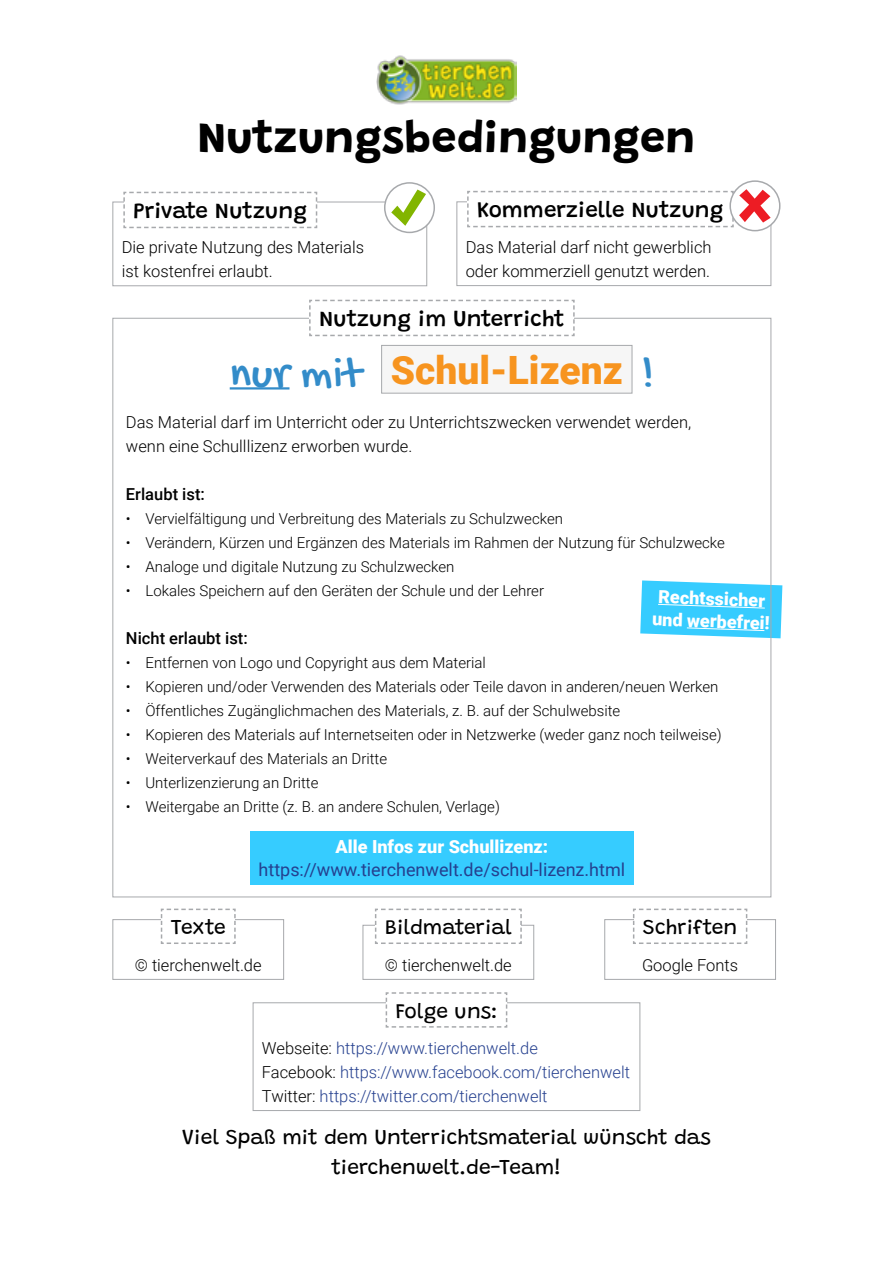
<style>
.page{position:relative;width:893px;height:1263px;background:#fff}
.page>*{position:absolute;margin:0;border:0;box-sizing:border-box;transform-origin:0 0}
.t1{font:79.95px "Brady Bunch R tierchen";color:#ed1c24}
.t2{font:700 45px "Grandstander";color:#000}
.t3{font:900 39px "Roboto";color:#f7941f}
.t4{font:500 22.5px "Grandstander";color:#000}
.t5{font:21px/30px "Grandstander";color:#000;text-align:center}
.t6{font:900 18px/22.5px "Roboto";color:#fff}
.t7{font:18px "Roboto";color:#25408f}
.t8{font:300 16.5px/24px "Roboto";color:#000}
.t9{font:300 16.5px/24px "Roboto";color:#25408f}
.t10{font:500 16.5px "Roboto";color:#000}
.t11{font:300 15px "Roboto";color:#000}
.s1{font-family:"Gochi Hand";font-weight:400;font-size:45px;color:#338cc9}
.s2{color:#000}
</style>
<div class="page">
<div style="left:604px;top:919px;width:172px;height:61px;border:1px solid #a7a9ac"></div>
<svg style="left:632px;top:908px;width:116px;height:36px"></svg>
<div style="left:112px;top:919px;width:172px;height:61px;border:1px solid #a7a9ac"></div>
<svg style="left:160px;top:908px;width:76px;height:36px"></svg>
<div style="left:363px;top:925px;width:171px;height:55px;border:1px solid #a7a9ac"></div>
<svg style="left:374px;top:908px;width:149px;height:36px"></svg>
<div style="left:253px;top:1002px;width:387px;height:109px;border:1px solid #a7a9ac"></div>
<svg style="left:385px;top:992px;width:123px;height:36px"></svg>
<img style="left:376px;top:55px;width:141px;height:50px">
<div style="left:112px;top:202px;width:315px;height:84px;border:1px solid #a7a9ac"></div>
<svg style="left:123px;top:191px;width:195px;height:38px"></svg>
<div style="left:385px;top:183px;width:49px;height:49px;background:#fff;border-radius:50%"></div>
<div style="left:384px;top:182px;width:51px;height:51px;border:2px solid #a7a9ac;border-radius:50%"></div>
<svg style="left:391px;top:189px;width:35px;height:37px"></svg>
<div style="left:456px;top:201px;width:315px;height:85px;border:1px solid #a7a9ac"></div>
<svg style="left:466px;top:190px;width:268px;height:38px"></svg>
<div style="left:730px;top:181px;width:50px;height:50px;background:#fff;border-radius:50%"></div>
<div style="left:729px;top:180px;width:51px;height:51px;border:2px solid #a7a9ac;border-radius:50%"></div>
<svg style="left:640px;top:580px;width:142px;height:58px;background:#4ed1fe"></svg>
<div style="left:250px;top:831px;width:384px;height:53px;background:#36ccff"></div>
<svg style="left:308px;top:299px;width:267px;height:38px"></svg>
<div style="left:382px;top:345px;width:250px;height:48px;background:#f6f6f6"></div>
<div style="left:381px;top:345px;width:251px;height:48px;border:1px solid #a7a9ac"></div>
<hr style="left:230px;top:387px;width:59px;height:2px;background:#338cc9">
<h2 class="t2" style="left:198px;top:100px;width:499px">Nutzungsbedingungen</h2>
<h3 class="t4" style="left:133px;top:193px;width:175px">Private Nutzung</h3>
<p class="t8" style="left:122px;top:234px;width:244px">Die private Nutzung des Materials ist kostenfrei erlaubt.</p>
<h3 class="t4" style="left:477px;top:192px;width:248px">Kommerzielle Nutzung</h3>
<h1 class="t1" style="left:740px;top:166px;width:33px">×</h1>
<p class="t8" style="left:466px;top:234px;width:247px">Das Material darf nicht gewerblich oder kommerziell genutzt werden.</p>
<h3 class="t4" style="left:319px;top:301px;width:247px">Nutzung im Unterricht</h3>
<h3 class="t3" style="left:230px;top:342px;width:426px"><span class="s1">nur mit</span> Schul-Lizenz <span class="s1">!</span></h3>
<p class="t8" style="left:126px;top:409px;width:567px">Das Material darf im Unterricht oder zu Unterrichtszwecken verwendet werden, wenn eine Schulllizenz erworben wurde.</p>
<p class="t10" style="left:126px;top:482px;width:80px">Erlaubt ist:</p>
<p class="t11" style="left:126px;top:508px;width:438px">• Vervielfältigung und Verbreitung des Materials zu Schulzwecken</p>
<p class="t11" style="left:126px;top:532px;width:600px">• Verändern, Kürzen und Ergänzen des Materials im Rahmen der Nutzung für Schulzwecke</p>
<p class="t11" style="left:126px;top:556px;width:330px">• Analoge und digitale Nutzung zu Schulzwecken</p>
<p class="t11" style="left:126px;top:580px;width:420px">• Lokales Speichern auf den Geräten der Schule und der Lehrer</p>
<p class="t10" style="left:126px;top:626px;width:123px">Nicht erlaubt ist:</p>
<p class="t11" style="left:126px;top:652px;width:361px">• Entfernen von Logo und Copyright aus dem Material</p>
<p class="t11" style="left:126px;top:676px;width:594px">• Kopieren und/oder Verwenden des Materials oder Teile davon in anderen/neuen Werken</p>
<p class="t11" style="left:126px;top:700px;width:496px">• Öffentliches Zugänglichmachen des Materials, z. B. auf der Schulwebsite</p>
<p class="t11" style="left:126px;top:724px;width:597px">• Kopieren des Materials auf Internetseiten oder in Netzwerke (weder ganz noch teilweise)</p>
<p class="t11" style="left:126px;top:748px;width:263px">• Weiterverkauf des Materials an Dritte</p>
<p class="t11" style="left:126px;top:772px;width:194px">• Unterlizenzierung an Dritte</p>
<p class="t11" style="left:126px;top:796px;width:375px">• Weitergabe an Dritte (z. B. an andere Schulen, Verlage)</p>
<p class="t6" style="left:336px;top:835px;width:214px">Alle Infos zur Schullizenz:</p>
<p class="t7" style="left:259px;top:857px;width:368px">https://www.tierchenwelt.de/schul-lizenz.html</p>
<p class="t6" style="left:653px;top:584px;width:119px;rotate:2deg">Rechtssicher und werbefrei!</p>
<h3 class="t5" style="left:171px;top:910px;width:56px">Texte</h3>
<p class="t8" style="left:135px;top:952px;width:128px">© tierchenwelt.de</p>
<h3 class="t5" style="left:385px;top:910px;width:128px">Bildmaterial</h3>
<p class="t8" style="left:385px;top:952px;width:128px">© tierchenwelt.de</p>
<h3 class="t5" style="left:396px;top:994px;width:103px">Folge uns:</h3>
<p class="t9" style="left:262px;top:1035px;width:370px"><span class="s2">Webseite:</span> https://www.tierchenwelt.de<br><span class="s2">Facebook:</span> https://www.facebook.com/tierchenwelt<br><span class="s2">Twitter:</span> https://twitter.com/tierchenwelt</p>
<h3 class="t5" style="left:643px;top:910px;width:96px">Schriften</h3>
<p class="t8" style="left:642px;top:952px;width:98px">Google Fonts</p>
<h3 class="t5" style="left:182px;top:1120px;width:530px">Viel Spaß mit dem Unterrichtsmaterial wünscht das tierchenwelt.de-Team!</h3>
</div>
